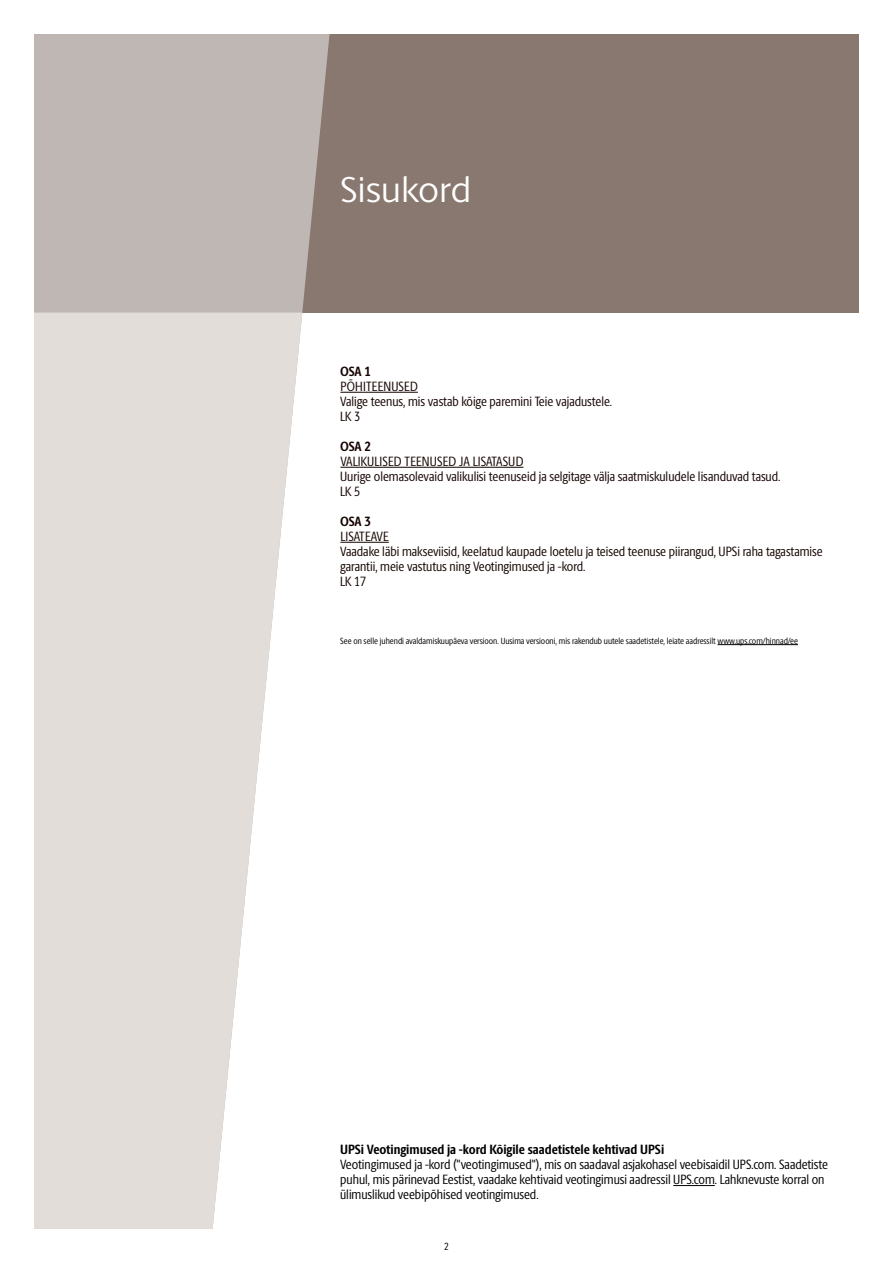
<style>
.page{position:relative;width:893px;height:1263px;background:#fff}
.page>*{position:absolute;margin:0;border:0;box-sizing:border-box;transform-origin:0 0}
.t1{font:36px "UPS Berlingske Sans";letter-spacing:-.01em;color:#fff}
.t2{font:13.5px/15px "UPS Berlingske Sans Cn";color:#150400}
.t3{font:13.5px/15px "UPS Berlingske Sans Cn";color:#000}
.t4{font:700 13.5px "UPS Berlingske Sans Cn";color:#000}
.t5{font:700 13.5px "UPS Berlingske Sans Cn";letter-spacing:-.015em;color:#150400}
.t6{font:10.5px "UPS Berlingske Sans Cn";color:#000}
.t7{font:9px "UPS Berlingske Sans Cn";color:#000}
</style>
<div class="page">
<div style="left:34px;top:34px;width:825px;height:279px;background:#897870"></div>
<div style="left:34px;top:34px;width:296px;height:281px;background:#beb7b3"></div>
<svg style="left:34px;top:313px;width:268px;height:916px;fill:#e2ddd9"></svg>
<hr style="left:340px;top:392px;width:78px;height:1px;background:#150400">
<hr style="left:340px;top:467px;width:183px;height:1px;background:#150400">
<hr style="left:340px;top:542px;width:49px;height:1px;background:#150400">
<hr style="left:717px;top:644px;width:81px;height:1px;background:#000">
<hr style="left:673px;top:1185px;width:42px;height:1px;background:#000">
<h1 class="t1" style="left:340px;top:164px;width:133px">Sisukord</h1>
<p class="t5" style="left:340px;top:361px;width:32px">OSA 1</p>
<p class="t2" style="left:340px;top:378px;width:273px">PÕHITEENUSED<br>Valige teenus, mis vastab kõige paremini Teie vajadustele.<br>LK 3</p>
<p class="t5" style="left:340px;top:436px;width:32px">OSA 2</p>
<p class="t2" style="left:340px;top:453px;width:442px">VALIKULISED TEENUSED JA LISATASUD<br>Uurige olemasolevaid valikulisi teenuseid ja selgitage välja saatmiskuludele lisanduvad tasud.<br>LK 5</p>
<p class="t5" style="left:340px;top:511px;width:32px">OSA 3</p>
<p class="t2" style="left:340px;top:528px;width:484px">LISATEAVE<br>Vaadake läbi makseviisid, keelatud kaupade loetelu ja teised teenuse piirangud, UPSi raha tagastamise garantii, meie vastutus ning Veotingimused ja -kord.<br>LK 17</p>
<p class="t7" style="left:340px;top:634px;width:459px">See on selle juhendi avaldamiskuupäeva versioon. Uusima versiooni, mis rakendub uutele saadetistele, leiate aadressilt www.ups.com/hinnad/ee</p>
<p class="t4" style="left:340px;top:1139px;width:326px">UPSi Veotingimused ja -kord Kõigile saadetistele kehtivad UPSi</p>
<p class="t3" style="left:340px;top:1157px;width:489px">Veotingimused ja -kord ("veotingimused"), mis on saadaval asjakohasel veebisaidil UPS.com. Saadetiste puhul, mis pärinevad Eestist, vaadake kehtivaid veotingimusi aadressil UPS.com. Lahknevuste korral on ülimuslikud veebipõhised veotingimused.</p>
<p class="t6" style="left:444px;top:1239px;width:6px">2</p>
</div>
